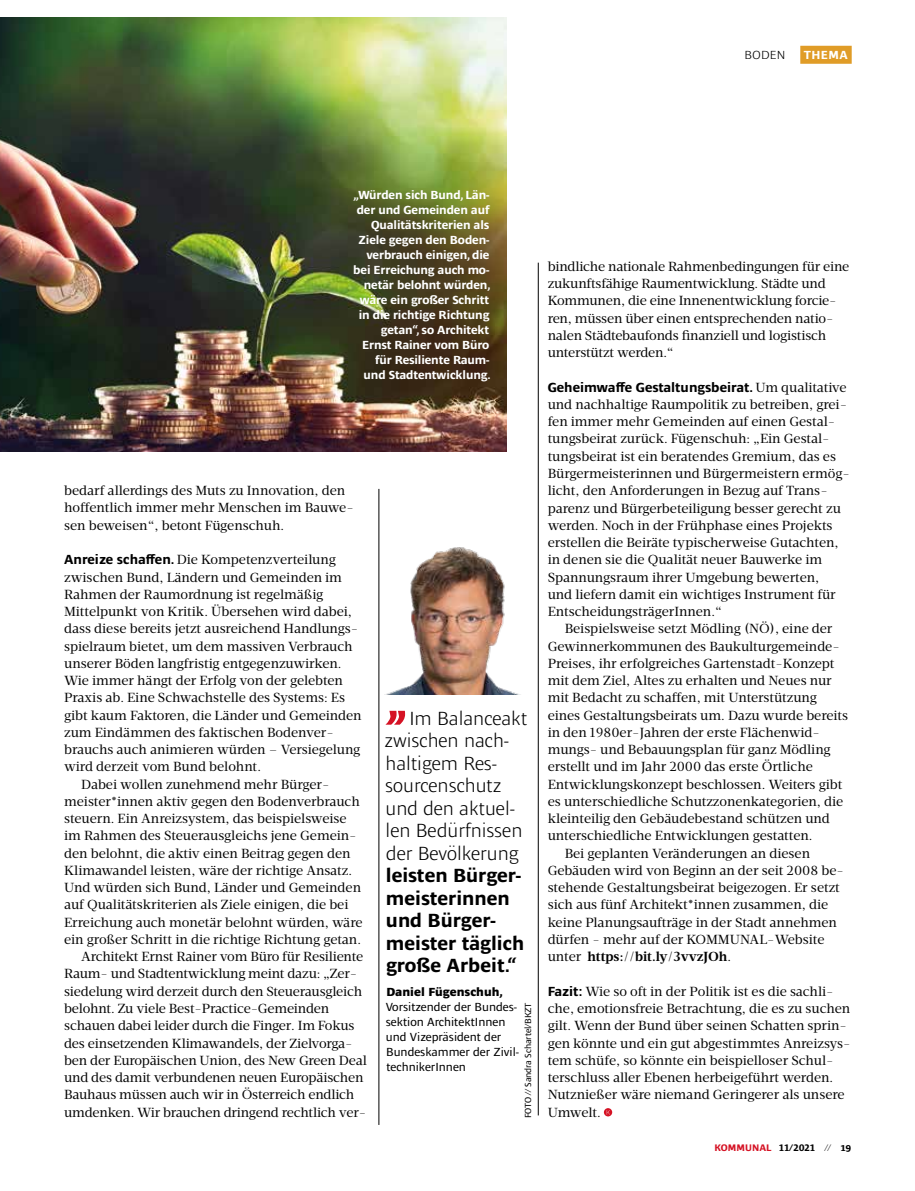
<style>
.page{position:relative;width:915px;height:1191px;background:#fff}
.page>*{position:absolute;margin:0;border:0;box-sizing:border-box;transform-origin:0 0}
.t1{font:300 19.5px/22.5px "Ardoise Ptf";color:#000}
.t2{font:700 19.5px/22.5px "Ardoise Ptf";color:#000}
.t3{font:13.5px/17.2px "Velino Text";letter-spacing:-.005em;color:#000}
.t4{font:700 13.5px "Ardoise Ptf";color:#000}
.t5{font:700 13.5px "Velino Text";letter-spacing:-.01em;color:#000}
.t6{font:700 12px/15px "Ardoise Ptf";letter-spacing:-.01em;color:#fff;text-align:right}
.t7{font:12px/15px "Ardoise Ptf";color:#000}
.t8{font:800 12px "Ardoise Ptf";color:#000}
.t9{font:300 12px "Ardoise Ptf";letter-spacing:.03em;color:#000;scale:1.04 1}
.t10{font:700 9.75px "Ardoise Ptf";letter-spacing:.005em;color:#000}
.t11{font:9px "Ardoise Ptf";letter-spacing:-.01em;color:#000}
.s1{font-family:"Ardoise Ptf";font-weight:700}
.s2{font-family:"Velino Text";font-weight:400}
.s3{font-weight:400}
.s4{color:#d51224}
.s5{font-weight:300}
</style>
<div class="page">
<img style="left:0;top:17px;width:506px;height:435px">
<hr style="left:538px;top:263px;width:1px;height:852px;background:#000">
<hr style="left:378px;top:489px;width:1px;height:636px;background:#000">
<svg style="left:603px;top:1108px;width:9px;height:8px"></svg>
<svg style="left:606px;top:1110px;width:3px;height:4px"></svg>
<svg style="left:386px;top:711px;width:19px;height:13px"></svg>
<img style="left:387px;top:547px;width:131px;height:147px">
<div style="left:800px;top:46px;width:51px;height:18px;background:#e09c27"></div>
<p class="t9" style="left:744px;top:46px;width:41px">BODEN</p>
<p class="t6" style="left:803px;top:46px;width:45px">THEMA</p>
<p class="t6" style="left:353px;top:186px;width:139px">„Würden sich Bund, Län&shy;der und Gemeinden auf<br>Qualitätskriterien als<br>Ziele gegen den Boden&shy;verbrauch einigen, die bei Erreichung auch mo&shy;netär belohnt würden, wäre ein großer Schritt in die richtige Richtung getan“, so Architekt<br>Ernst Rainer vom Büro für Resiliente Raum&shy;und Stadtentwicklung.</p>
<p class="t3" style="left:64px;top:482px;width:291px">bedarf allerdings des Muts zu Innovation, den hoffentlich immer mehr Menschen im Bauwe&shy;sen beweisen“, betont Fügenschuh.</p>
<p class="t3" style="left:64px;top:551px;width:273px"><span class="s1">Anreize schaffen.</span> Die Kompetenzverteilung</p>
<p class="t3" style="left:64px;top:568px;width:279px">zwischen Bund, Ländern und Gemeinden im</p>
<p class="t3" style="left:64px;top:585px;width:261px">Rahmen der Raumordnung ist regelmäßig</p>
<p class="t3" style="left:64px;top:603px;width:289px">Mittelpunkt von Kritik. Übersehen wird dabei,</p>
<p class="t3" style="left:64px;top:620px;width:295px">dass diese bereits jetzt ausreichend Handlungs-</p>
<p class="t3" style="left:64px;top:637px;width:290px">spielraum bietet, um dem massiven Verbrauch</p>
<p class="t3" style="left:64px;top:654px;width:279px">unserer Böden langfristig entgegenzuwirken.</p>
<p class="t3" style="left:64px;top:672px;width:280px">Wie immer hängt der Erfolg von der gelebten</p>
<p class="t3" style="left:64px;top:689px;width:282px">Praxis ab. Eine Schwachstelle des Systems: Es</p>
<p class="t3" style="left:64px;top:706px;width:299px">gibt kaum Faktoren, die Länder und Gemeinden</p>
<p class="t3" style="left:64px;top:724px;width:271px">zum Eindämmen des faktischen Bodenver-</p>
<p class="t3" style="left:64px;top:741px;width:297px">brauchs auch animieren würden – Versiegelung</p>
<p class="t3" style="left:64px;top:758px;width:198px">wird derzeit vom Bund belohnt.</p>
<p class="t3" style="left:81px;top:775px;width:250px">Dabei wollen zunehmend mehr Bürger-</p>
<p class="t3" style="left:64px;top:793px;width:297px">meister*innen aktiv gegen den Bodenverbrauch</p>
<p class="t3" style="left:64px;top:810px;width:284px">steuern. Ein Anreizsystem, das beispielsweise</p>
<p class="t3" style="left:64px;top:827px;width:294px">im Rahmen des Steuerausgleichs jene Gemein-</p>
<p class="t3" style="left:64px;top:844px;width:288px">den belohnt, die aktiv einen Beitrag gegen den</p>
<p class="t3" style="left:64px;top:862px;width:289px">Klimawandel leisten, wäre der richtige Ansatz.</p>
<p class="t3" style="left:64px;top:879px;width:298px">Und würden sich Bund, Länder und Gemeinden</p>
<p class="t3" style="left:64px;top:896px;width:286px">auf Qualitätskriterien als Ziele einigen, die bei</p>
<p class="t3" style="left:64px;top:913px;width:300px">Erreichung auch monetär belohnt würden, wäre</p>
<p class="t3" style="left:64px;top:931px;width:298px">ein großer Schritt in die richtige Richtung getan.</p>
<p class="t3" style="left:81px;top:948px;width:283px">Architekt Ernst Rainer vom Büro für Resiliente</p>
<p class="t3" style="left:64px;top:965px;width:295px">Raum- und Stadtentwicklung meint dazu: „Zer-</p>
<p class="t3" style="left:64px;top:982px;width:299px">siedelung wird derzeit durch den Steuerausgleich</p>
<p class="t3" style="left:64px;top:1000px;width:266px">belohnt. Zu viele Best-Practice-Gemeinden</p>
<p class="t3" style="left:64px;top:1017px;width:292px">schauen dabei leider durch die Finger. Im Fokus</p>
<p class="t3" style="left:64px;top:1034px;width:290px">des einsetzenden Klimawandels, der Zielvorga-</p>
<p class="t3" style="left:64px;top:1051px;width:304px">ben der Europäischen Union, des New Green Deal</p>
<p class="t3" style="left:64px;top:1069px;width:301px">und des damit verbundenen neuen Europäischen</p>
<p class="t3" style="left:64px;top:1086px;width:291px">Bauhaus müssen auch wir in Österreich endlich</p>
<p class="t3" style="left:64px;top:1103px;width:303px">umdenken. Wir brauchen dringend rechtlich ver-</p>
<h1 class="t1" style="left:384px;top:705px;width:144px;text-indent:25px">Im Balanceakt zwischen nach&shy;haltigem Res&shy;sourcenschutz und den aktuel&shy;len Bedürfnissen der Bevölkerung</h1>
<h1 class="t2" style="left:386px;top:862px;width:140px">leisten Bürger&shy;meisterinnen und Bürger&shy;meister täglich große Arbeit.“</h1>
<p class="t8" style="left:386px;top:982px;width:118px">Daniel Fügenschuh,</p>
<p class="t7" style="left:385px;top:998px;width:135px">Vorsitzender der Bundes&shy;sektion ArchitektInnen und Vizepräsident der<br>Bundeskammer der Zivil&shy;technikerInnen</p>
<p class="t11" style="left:521px;top:1118px;width:117px;rotate:-90deg">FOTO // Sandra Schartel/BKZT</p>
<p class="t3" style="left:547px;top:258px;width:303px">bindliche nationale Rahmenbedingungen für eine zukunftsfähige Raumentwicklung. Städte und Kommunen, die eine Innenentwicklung forcie&shy;ren, müssen über einen entsprechenden natio&shy;nalen Städtebaufonds finanziell und logistisch unterstützt werden.“</p>
<p class="t4" style="left:547px;top:377px;width:300px">Geheimwaffe Gestaltungsbeirat. <span class="s2">Um qualitative</span></p>
<p class="t3" style="left:547px;top:396px;width:303px">und nachhaltige Raumpolitik zu betreiben, grei&shy;fen immer mehr Gemeinden auf einen Gestal&shy;tungsbeirat zurück. Fügenschuh: „Ein Gestal&shy;tungsbeirat ist ein beratendes Gremium, das es Bürgermeisterinnen und Bürgermeistern ermög&shy;licht, den Anforderungen in Bezug auf Trans&shy;parenz und Bürgerbeteiligung besser gerecht zu werden. Noch in der Frühphase eines Projekts erstellen die Beiräte typischerweise Gutachten, in denen sie die Qualität neuer Bauwerke im Spannungsraum ihrer Umgebung bewerten,<br>und liefern damit ein wichtiges Instrument für EntscheidungsträgerInnen.“</p>
<p class="t3" style="left:564px;top:620px;width:269px">Beispielsweise setzt Mödling (NÖ), eine der</p>
<p class="t3" style="left:547px;top:637px;width:293px">Gewinnerkommunen des Baukulturgemeinde-</p>
<p class="t3" style="left:547px;top:655px;width:288px">Preises, ihr erfolgreiches Gartenstadt-Konzept</p>
<p class="t3" style="left:547px;top:672px;width:285px">mit dem Ziel, Altes zu erhalten und Neues nur</p>
<p class="t3" style="left:547px;top:689px;width:270px">mit Bedacht zu schaffen, mit Unterstützung</p>
<p class="t3" style="left:547px;top:706px;width:302px">eines Gestaltungsbeirats um. Dazu wurde bereits</p>
<p class="t3" style="left:547px;top:724px;width:274px">in den 1980er-Jahren der erste Flächenwid-</p>
<p class="t3" style="left:547px;top:741px;width:284px">mungs- und Bebauungsplan für ganz Mödling</p>
<p class="t3" style="left:547px;top:758px;width:266px">erstellt und im Jahr 2000 das erste Örtliche</p>
<p class="t3" style="left:547px;top:775px;width:296px">Entwicklungskonzept beschlossen. Weiters gibt</p>
<p class="t3" style="left:547px;top:793px;width:297px">es unterschiedliche Schutzzonenkategorien, die</p>
<p class="t3" style="left:547px;top:810px;width:283px">kleinteilig den Gebäudebestand schützen und</p>
<p class="t3" style="left:547px;top:827px;width:266px">unterschiedliche Entwicklungen gestatten.</p>
<p class="t3" style="left:564px;top:844px;width:247px">Bei geplanten Veränderungen an diesen</p>
<p class="t3" style="left:547px;top:862px;width:297px">Gebäuden wird von Beginn an der seit 2008 be-</p>
<p class="t3" style="left:547px;top:879px;width:294px">stehende Gestaltungsbeirat beigezogen. Er setzt</p>
<p class="t3" style="left:547px;top:896px;width:282px">sich aus fünf Architekt*innen zusammen, die</p>
<p class="t3" style="left:547px;top:913px;width:291px">keine Planungsaufträge in der Stadt annehmen</p>
<p class="t3" style="left:547px;top:931px;width:278px">dürfen - mehr auf der KOMMUNAL-Website</p>
<p class="t5" style="left:547px;top:948px;width:185px"><span class="s3">unter</span> https://bit.ly/3vvzJOh<span class="s3">.</span></p>
<p class="t3" style="left:547px;top:982px;width:304px"><span class="s1">Fazit:</span> Wie so oft in der Politik ist es die sachli&shy;che, emotionsfreie Betrachtung, die es zu suchen gilt. Wenn der Bund über seinen Schatten sprin&shy;gen könnte und ein gut abgestimmtes Anreizsys&shy;tem schüfe, so könnte ein beispielloser Schul&shy;terschluss aller Ebenen herbeigeführt werden.<br>Nutznießer wäre niemand Geringerer als unsere Umwelt.</p>
<p class="t10" style="left:714px;top:1140px;width:138px"><span class="s4">KOMMUNAL</span> 11/2021 <span class="s5">//</span> 19</p>
</div>
